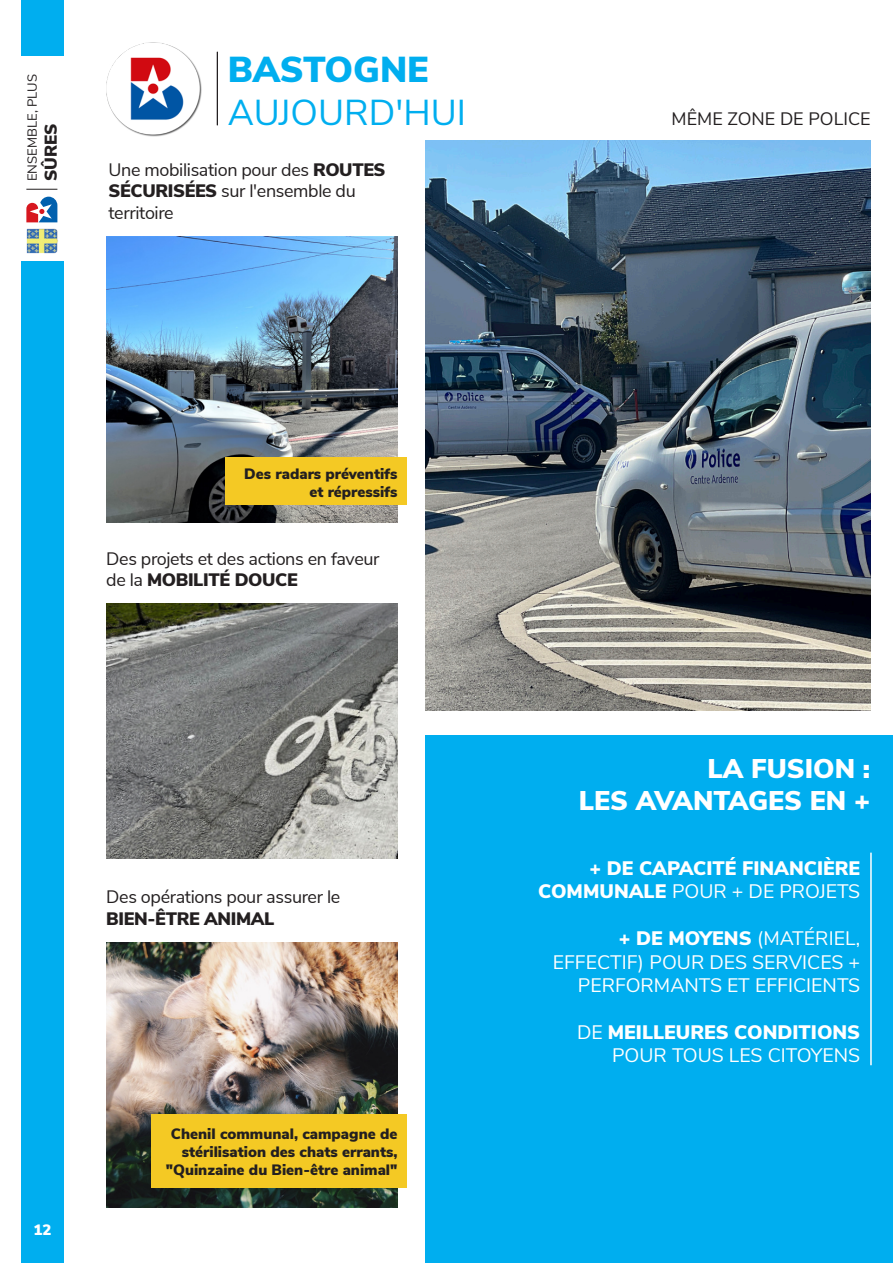
<style>
.page{position:relative;width:893px;height:1263px;background:#fff}
.page>*{position:absolute;margin:0;border:0;box-sizing:border-box;transform-origin:0 0}
.t1{font:36px "Nunito Sans";color:#00aeef}
.t2{font:900 36px "Nunito Sans";color:#00aeef}
.t3{font:900 27px "Nunito Sans";color:#fff}
.t4{font:19.5px/23.4px "Nunito Sans";color:#fff;text-align:right}
.t5{font:900 19.5px/23.4px "Nunito Sans";color:#fff;text-align:right}
.t6{font:18px/21.6px "Nunito Sans";letter-spacing:-.02em;color:#231f20}
.t7{font:18px "Nunito Sans";color:#231f20}
.t8{font:900 18px "Nunito Sans";letter-spacing:-.02em;color:#231f20}
.t9{font:900 17.1px "Nunito Sans";color:#231f20}
.t10{font:900 15px/18px "Nunito Sans";color:#231f20;text-align:right}
.t11{font:900 15px "Nunito Sans";color:#fff}
.t12{font:13.05px "Nunito Sans";color:#231f20}
.s1{font-weight:900}
.s2{font-weight:400}
</style>
<div class="page">
<img style="left:106px;top:42px;width:96px;height:95px">
<hr style="left:217px;top:52px;width:1px;height:73px;background:#231f20">
<img style="left:425px;top:140px;width:446px;height:570px">
<div style="left:21px;top:0;width:43px;height:55px;background:#00aeef"></div>
<div style="left:21px;top:261px;width:43px;height:1002px;background:#00aeef"></div>
<hr style="left:26px;top:189px;width:31px;height:1px;background:#231f20">
<svg style="left:26px;top:197px;width:31px;height:25px"></svg>
<img style="left:26px;top:228px;width:32px;height:25px">
<img style="left:106px;top:236px;width:291px;height:287px">
<img style="left:106px;top:603px;width:291px;height:255px">
<div style="left:225px;top:458px;width:182px;height:47px;background:#f4c924"></div>
<div style="left:425px;top:736px;width:468px;height:527px;background:#00aeef"></div>
<img style="left:106px;top:942px;width:291px;height:266px">
<div style="left:152px;top:1114px;width:255px;height:73px;background:#f4c924"></div>
<hr style="left:870px;top:853px;width:2px;height:212px;background:#fff">
<p class="t12" style="left:23px;top:181px;width:108px;rotate:-90deg">ENSEMBLE, PLUS</p>
<p class="t9" style="left:38px;top:181px;width:59px;rotate:-90deg">SÛRES</p>
<p class="t2" style="left:228px;top:43px;width:202px">BASTOGNE</p>
<p class="t1" style="left:228px;top:86px;width:240px">AUJOURD'HUI</p>
<p class="t6" style="left:109px;top:157px;width:278px">Une mobilisation pour des <span class="s1">ROUTES<br>SÉCURISÉES</span> sur l'ensemble du territoire</p>
<p class="t7" style="left:672px;top:105px;width:201px">MÊME ZONE DE POLICE</p>
<p class="t10" style="left:244px;top:465px;width:155px">Des radars préventifs</p>
<p class="t10" style="left:309px;top:483px;width:90px">et répressifs</p>
<p class="t6" style="left:106px;top:547px;width:275px">Des projets et des actions en faveur de la <span class="s1">MOBILITÉ DOUCE</span></p>
<p class="t6" style="left:106px;top:885px;width:235px">Des opérations pour assurer le</p>
<p class="t8" style="left:106px;top:905px;width:170px">BIEN-ÊTRE ANIMAL</p>
<p class="t11" style="left:34px;top:1219px;width:20px">12</p>
<p class="t10" style="left:166px;top:1124px;width:233px">Chenil communal, campagne de stérilisation des chats errants, "Quinzaine du Bien-être animal"</p>
<p class="t3" style="left:707px;top:749px;width:164px">LA FUSION :</p>
<p class="t3" style="left:579px;top:781px;width:293px">LES AVANTAGES EN +</p>
<p class="t5" style="left:538px;top:856px;width:324px">+ DE CAPACITÉ FINANCIÈRE<br>COMMUNALE <span class="s2">POUR + DE PROJETS</span></p>
<p class="t4" style="left:553px;top:925px;width:309px"><span class="s1">+ DE MOYENS</span> (MATÉRIEL,<br>EFFECTIF) POUR DES SERVICES +<br>PERFORMANTS ET EFFICIENTS</p>
<p class="t4" style="left:577px;top:1019px;width:285px">DE <span class="s1">MEILLEURES CONDITIONS<br></span>POUR TOUS LES CITOYENS</p>
</div>
